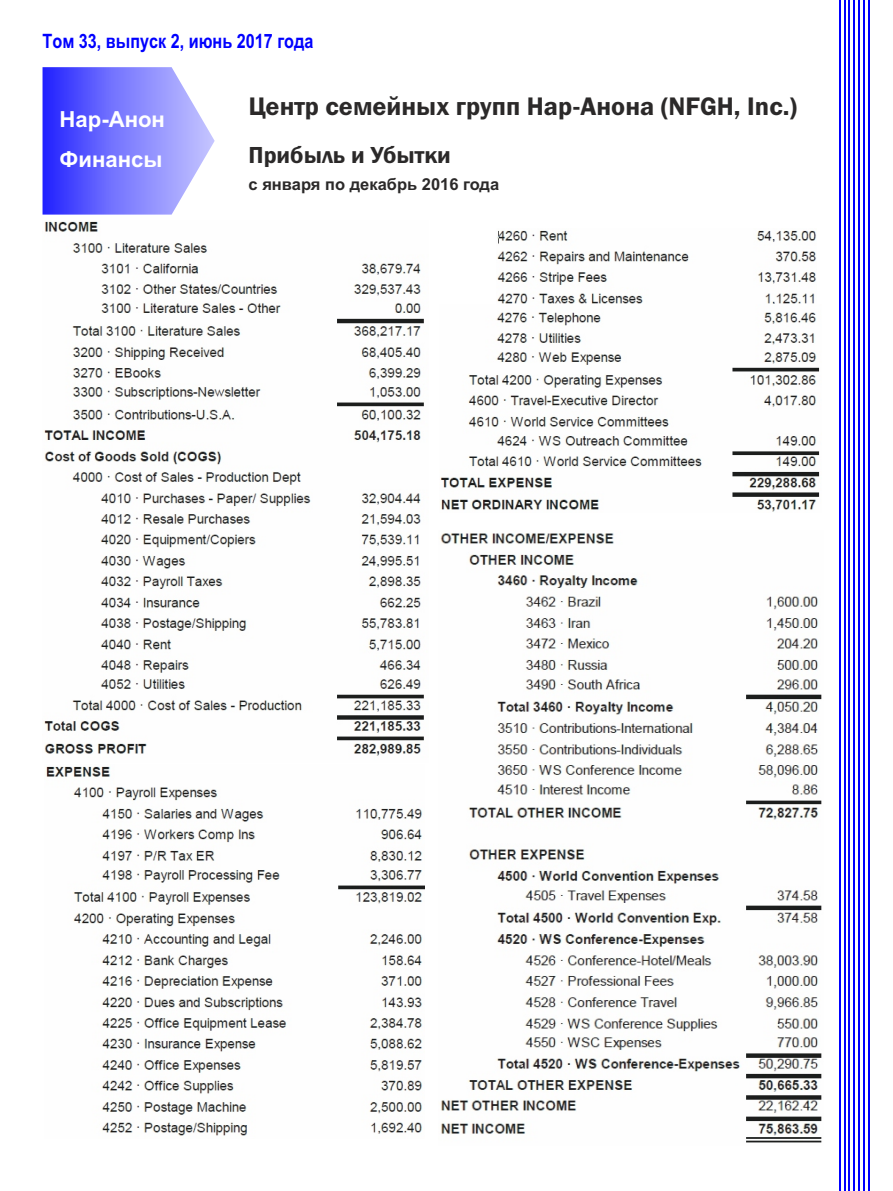
<style>
.page{position:relative;width:893px;height:1191px;background:#fff}
.page>*{position:absolute;margin:0;border:0;box-sizing:border-box;transform-origin:0 0}
.t1{font:600 26.25px "Franklin Gothic";color:#2b2929}
.t2{font:600 24px "Franklin Gothic";color:#2b2929}
.t3{font:700 22.2px/40.2px "Arial";color:#fff}
.t4{font:700 19.8px "Arial Narrow";color:#00f}
.t5{font:700 16.5px "Arial";color:#2b2929}
</style>
<div class="page">
<svg style="left:43px;top:67px;width:172px;height:148px;background:#8383ff"></svg>
<hr style="left:839px;top:0;width:1px;height:1191px;background:#00f">
<hr style="left:844px;top:0;width:1px;height:1191px;background:#00f">
<hr style="left:849px;top:0;width:1px;height:1191px;background:#00f">
<hr style="left:853px;top:0;width:2px;height:1191px;background:#00f">
<hr style="left:858px;top:0;width:2px;height:1191px;background:#00f">
<hr style="left:863px;top:0;width:2px;height:1191px;background:#00f">
<hr style="left:868px;top:0;width:1px;height:1191px;background:#00f">
<img style="left:44px;top:221px;width:380px;height:535px">
<img style="left:440px;top:533px;width:382px;height:610px">
<img style="left:45px;top:766px;width:379px;height:370px">
<img style="left:497px;top:230px;width:319px;height:74px">
<img style="left:440px;top:312px;width:380px;height:200px">
<p class="t4" style="left:43px;top:34px;width:272px">Том 33, выпуск 2, июнь 2017 года</p>
<p class="t3" style="left:60px;top:101px;width:107px">Нар-Анон<br>Финансы</p>
<p class="t1" style="left:249px;top:97px;width:550px">Центр семейных групп Нар-Анона (NFGH, Inc.)</p>
<p class="t2" style="left:249px;top:146px;width:204px">Прибыль и Убытки</p>
<p class="t5" style="left:249px;top:178px;width:252px">с января по декабрь 2016 года</p>
</div>
